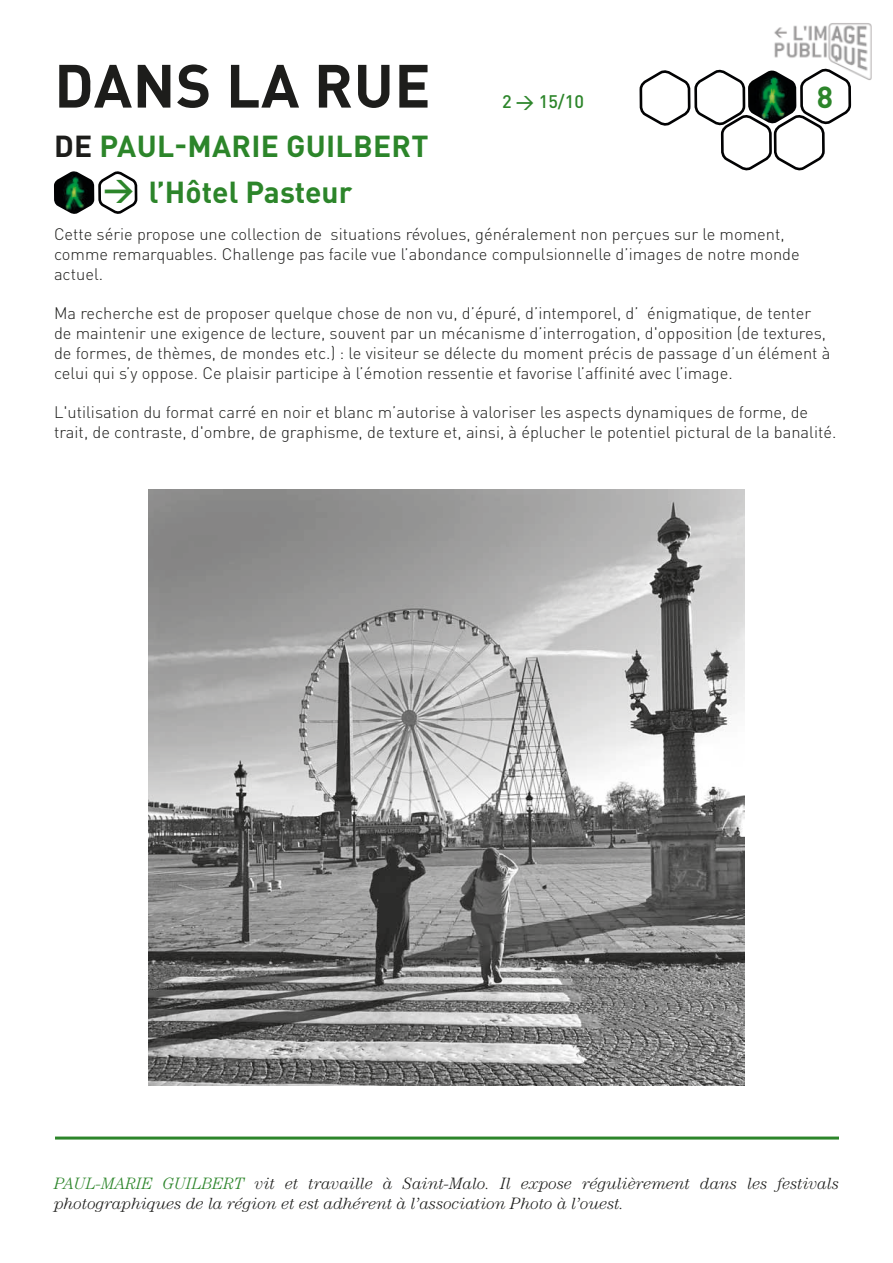
<style>
.page{position:relative;width:893px;height:1263px;background:#fff}
.page>*{position:absolute;margin:0;border:0;box-sizing:border-box;transform-origin:0 0}
.t1{font:700 60px "DIN Pro";letter-spacing:.01em;color:#1d1d1b}
.t2{font:700 30px "DIN Pro";letter-spacing:.01em;color:#2c852a}
.t3{font:700 30px "DIN";color:#2c852a}
.t4{font:500 18px "DIN";color:#2c852a}
.t5{font:300 16.5px/19.8px "DIN";color:#1d1d1b}
.t6{font:italic 300 16.5px/19.8px "Century Std";color:#1d1d1b}
.s1{color:#1d1d1b}
.s2{color:#2c852a}
</style>
<div class="page">
<img style="left:852px;top:23px;width:20px;height:57px">
<svg style="left:638px;top:23px;width:214px;height:687px"></svg>
<svg style="left:98px;top:171px;width:40px;height:43px"></svg>
<img style="left:54px;top:171px;width:40px;height:43px">
<img style="left:149px;top:490px;width:595px;height:595px">
<hr style="left:55px;top:1136px;width:784px;height:3px;background:#2c852a">
<h1 class="t1" style="left:54px;top:45px;width:378px">DANS LA RUE</h1>
<h2 class="t2" style="left:54px;top:126px;width:376px"><span class="s1">DE</span> PAUL-MARIE GUILBERT</h2>
<h2 class="t3" style="left:149px;top:173px;width:205px">l’Hôtel Pasteur</h2>
<p class="t5" style="left:54px;top:224px;width:747px">Cette série propose une collection de situations révolues, généralement non perçues sur le moment, comme remarquables. Challenge pas facile vue l’abondance compulsionnelle d’images de notre monde actuel.</p>
<p class="t5" style="left:54px;top:303px;width:778px">Ma recherche est de proposer quelque chose de non vu, d’épuré, d’intemporel, d’ énigmatique, de tenter de maintenir une exigence de lecture, souvent par un mécanisme d’interrogation, d'opposition (de textures, de formes, de thèmes, de mondes etc.) : le visiteur se délecte du moment précis de passage d’un élément à celui qui s’y oppose. Ce plaisir participe à l’émotion ressentie et favorise l’affinité avec l’image.</p>
<p class="t5" style="left:54px;top:402px;width:784px">L'utilisation du format carré en noir et blanc m’autorise à valoriser les aspects dynamiques de forme, de trait, de contraste, d'ombre, de graphisme, de texture et, ainsi, à éplucher le potentiel pictural de la banalité.</p>
<h2 class="t2" style="left:817px;top:77px;width:18px">8</h2>
<p class="t4" style="left:502px;top:90px;width:83px">2 &gt; 15/10</p>
<h2 class="t3" style="left:103px;top:170px;width:32px">&gt;</h2>
<p class="t6" style="left:54px;top:1173px;width:787px"><span class="s2">Paul-Marie Guilbert</span> vit et travaille à Saint-Malo. Il expose régulièrement dans les festivals photographiques de la région et est adhérent à l’association Photo à l’ouest.</p>
</div>
